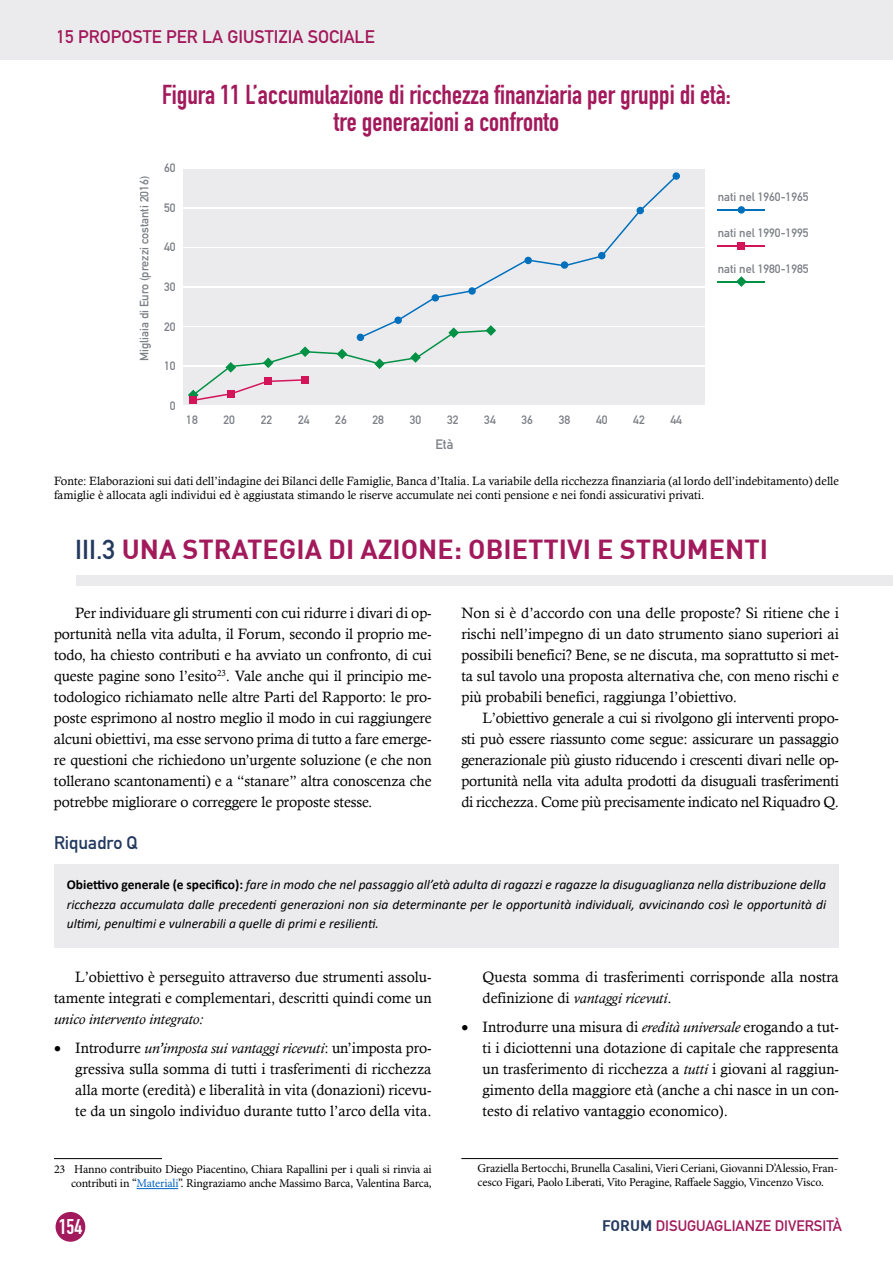
<style>
.page{position:relative;width:893px;height:1263px;background:#fff}
.page>*{position:absolute;margin:0;border:0;box-sizing:border-box;transform-origin:0 0}
.t1{font:27px/27px "DIN Engschrift Std";color:#a21a5b;text-align:center}
.t2{font:700 27px "DIN";color:#a21a5b}
.t3{font:21px "DIN Engschrift Std";color:#fff}
.t4{font:18px "DIN Mittelschrift Std";color:#a21a5b}
.t5{font:18px "DIN Mittelschrift Std";color:#23395f}
.t6{font:15px/21px "Calisto";color:#000;text-align:justify}
.t7{font:15px "DIN Mittelschrift Std";color:#a21a5b}
.t8{font:italic 15px "Calisto";color:#000}
.t9{font:italic 13.5px/19.5px "Calibri";color:#000;text-align:justify}
.t10{font:13.5px "DIN Mittelschrift Std";color:#7d8087}
.t11{font:12px/14.4px "Minion Pro";letter-spacing:-.015em;color:#000}
.t12{font:12px/14.4px "Calisto";color:#000}
.t13{font:12px "DIN Mittelschrift Std";color:#7d8087}
.s1{font-family:"DIN Mittelschrift Std";font-weight:400;color:#23395f}
.s2{font-weight:700;font-style:normal}
.s3{font-style:italic}
.s4{color:#0563c1}
.s5{font-family:"DIN";font-weight:700;color:#23395f}
</style>
<div class="page">
<div style="left:0;top:0;width:893px;height:60px;background:#ebebed"></div>
<div style="left:56px;top:1212px;width:29px;height:30px;background:#a21a5b;border-radius:50%"></div>
<div style="left:54px;top:864px;width:785px;height:83px;background:#ebebed"></div>
<hr style="left:54px;top:1158px;width:108px;height:1px;background:#000">
<hr style="left:137px;top:1188px;width:41px;height:1px;background:#0563c1">
<div style="left:76px;top:575px;width:817px;height:11px;background:#ebebed"></div>
<div style="left:184px;top:170px;width:521px;height:37px;background:#ebebed"></div>
<div style="left:184px;top:209px;width:521px;height:37px;background:#ebebed"></div>
<div style="left:184px;top:249px;width:521px;height:37px;background:#ebebed"></div>
<div style="left:184px;top:288px;width:521px;height:37px;background:#ebebed"></div>
<div style="left:184px;top:328px;width:521px;height:37px;background:#ebebed"></div>
<div style="left:184px;top:367px;width:521px;height:38px;background:#ebebed"></div>
<svg style="left:360px;top:178px;width:317px;height:150px"></svg>
<div style="left:394px;top:316px;width:8px;height:8px;background:#0070bd;border-radius:50%"></div>
<div style="left:432px;top:294px;width:7px;height:8px;background:#0070bd;border-radius:50%"></div>
<div style="left:468px;top:287px;width:8px;height:8px;background:#0070bd;border-radius:50%"></div>
<div style="left:524px;top:257px;width:8px;height:7px;background:#0070bd;border-radius:50%"></div>
<div style="left:561px;top:261px;width:7px;height:8px;background:#0070bd;border-radius:50%"></div>
<div style="left:598px;top:252px;width:7px;height:7px;background:#0070bd;border-radius:50%"></div>
<div style="left:636px;top:207px;width:8px;height:7px;background:#0070bd;border-radius:50%"></div>
<div style="left:672px;top:172px;width:8px;height:8px;background:#0070bd;border-radius:50%"></div>
<svg style="left:188px;top:325px;width:308px;height:76px"></svg>
<div style="left:190px;top:396px;width:7px;height:7px;background:#d41459"></div>
<div style="left:227px;top:390px;width:7px;height:7px;background:#d41459"></div>
<div style="left:265px;top:377px;width:7px;height:7px;background:#d41459"></div>
<div style="left:301px;top:376px;width:8px;height:8px;background:#d41459"></div>
<hr style="left:717px;top:209px;width:48px;height:2px;background:#0070bd">
<div style="left:738px;top:206px;width:7px;height:8px;background:#0070bd;border-radius:50%"></div>
<svg style="left:736px;top:276px;width:11px;height:11px"></svg>
<hr style="left:717px;top:281px;width:48px;height:1px;background:#009145">
<div style="left:738px;top:242px;width:7px;height:7px;background:#d41459"></div>
<hr style="left:717px;top:245px;width:48px;height:1px;background:#d41459">
<hr style="left:461px;top:1158px;width:377px;height:1px;background:#000">
<p class="t4" style="left:57px;top:26px;width:320px">15 PROPOSTE PER LA GIUSTIZIA SOCIALE</p>
<h1 class="t1" style="left:162px;top:81px;width:570px">Figura 11 L’accumulazione di ricchezza finanziaria per gruppi di età: tre generazioni a confronto</h1>
<p class="t13" style="left:137px;top:361px;width:187px;rotate:-90deg">Migliaia di Euro (prezzi costanti 2016)</p>
<p class="t13" style="left:164px;top:161px;width:13px">60</p>
<p class="t13" style="left:164px;top:201px;width:13px">50</p>
<p class="t13" style="left:164px;top:240px;width:13px">40</p>
<p class="t13" style="left:164px;top:280px;width:13px">30</p>
<p class="t13" style="left:164px;top:319px;width:13px">20</p>
<p class="t13" style="left:164px;top:359px;width:13px">10</p>
<p class="t13" style="left:170px;top:398px;width:7px">0</p>
<p class="t13" style="left:186px;top:413px;width:13px">18</p>
<p class="t13" style="left:224px;top:413px;width:13px">20</p>
<p class="t13" style="left:261px;top:413px;width:13px">22</p>
<p class="t13" style="left:298px;top:413px;width:13px">24</p>
<p class="t13" style="left:335px;top:413px;width:13px">26</p>
<p class="t13" style="left:372px;top:413px;width:13px">28</p>
<p class="t13" style="left:410px;top:413px;width:13px">30</p>
<p class="t13" style="left:447px;top:413px;width:13px">32</p>
<p class="t13" style="left:484px;top:413px;width:13px">34</p>
<p class="t13" style="left:521px;top:413px;width:13px">36</p>
<p class="t13" style="left:559px;top:413px;width:13px">38</p>
<p class="t13" style="left:596px;top:413px;width:13px">40</p>
<p class="t13" style="left:633px;top:413px;width:13px">42</p>
<p class="t13" style="left:670px;top:413px;width:13px">44</p>
<p class="t10" style="left:435px;top:436px;width:20px">Età</p>
<p class="t13" style="left:718px;top:190px;width:92px">nati nel 1960-1965</p>
<p class="t13" style="left:718px;top:226px;width:92px">nati nel 1990-1995</p>
<p class="t13" style="left:718px;top:262px;width:92px">nati nel 1980-1985</p>
<p class="t12" style="left:54px;top:473px;width:786px">Fonte: Elaborazioni sui dati dell’indagine dei Bilanci delle Famiglie, Banca d’Italia. La variabile della ricchezza finanziaria (al lordo dell’indebitamento) delle famiglie è allocata agli individui ed è aggiustata stimando le riserve accumulate nei conti pensione e nei fondi assicurativi privati.</p>
<h1 class="t2" style="left:75px;top:531px;width:694px"><span class="s1">III.3</span> UNA STRATEGIA DI AZIONE: OBIETTIVI E STRUMENTI</h1>
<p class="t6" style="left:54px;top:602px;width:379px;text-indent:21px">Per individuare gli strumenti con cui ridurre i divari di op&shy;portunità nella vita adulta, il Forum, secondo il proprio me&shy;todo, ha chiesto contributi e ha avviato un confronto, di cui queste pagine sono l’esito<sup>23</sup>. Vale anche qui il principio me&shy;todologico richiamato nelle altre Parti del Rapporto: le pro&shy;poste esprimono al nostro meglio il modo in cui raggiungere alcuni obiettivi, ma esse servono prima di tutto a fare emerge&shy;re questioni che richiedono un’urgente soluzione (e che non tollerano scantonamenti) e a “stanare” altra conoscenza che potrebbe migliorare o correggere le proposte stesse.</p>
<p class="t6" style="left:461px;top:602px;width:379px">Non si è d’accordo con una delle proposte? Si ritiene che i rischi nell’impegno di un dato strumento siano superiori ai possibili benefici? Bene, se ne discuta, ma soprattutto si met&shy;ta sul tavolo una proposta alternativa che, con meno rischi e più probabili benefici, raggiunga l’obiettivo.</p>
<p class="t6" style="left:461px;top:707px;width:379px;text-indent:21px">L’obiettivo generale a cui si rivolgono gli interventi propo&shy;sti può essere riassunto come segue: assicurare un passaggio generazionale più giusto riducendo i crescenti divari nelle op&shy;portunità nella vita adulta prodotti da disuguali trasferimenti di ricchezza. Come più precisamente indicato nel Riquadro Q.</p>
<p class="t6" style="left:461px;top:619px;width:379px;text-indent:21px">Per individuare gli strumenti con cui ridurre i divari di op&shy;portunità nella vita adulta, il Forum, secondo il proprio me&shy;todo, ha chiesto contributi e ha avviato un confronto, di cui queste pagine sono l’esito<sup>1</sup>. Vale anche qui il principio me&shy;todologico richiamato nelle altre Parti del Rapporto: le pro&shy;poste esprimono al nostro meglio il modo in cui raggiungere alcuni obiettivi, ma esse servono prima di tutto a fare emerge&shy;re questioni che richiedono un’urgente soluzione (e che non tollerano scantonamenti) e a “stanare” altra conoscenza che</p>
<p class="t5" style="left:54px;top:832px;width:85px">Riquadro Q</p>
<p class="t9" style="left:67px;top:875px;width:761px"><span class="s2">Obiettivo generale (e specifico):</span> fare in modo che nel passaggio all’età adulta di ragazzi e ragazze la disuguaglianza nella distribuzione della ricchezza accumulata dalle precedenti generazioni non sia determinante per le opportunità individuali, avvicinando così le opportunità di ultimi, penultimi e vulnerabili a quelle di primi e resilienti.</p>
<p class="t6" style="left:54px;top:966px;width:379px;text-align:right">L’obiettivo è perseguito attraverso due strumenti assolu&shy;tamente integrati e complementari, descritti quindi come un</p>
<p class="t8" style="left:54px;top:1010px;width:151px">unico intervento integrato:</p>
<p class="t6" style="left:75px;top:1037px;width:358px;text-indent:-21px">• Introdurre <span class="s3">un’imposta sui vantaggi ricevuti</span>: un’imposta pro&shy;gressiva sulla somma di tutti i trasferimenti di ricchezza alla morte (eredità) e liberalità in vita (donazioni) ricevu&shy;te da un singolo individuo durante tutto l’arco della vita.</p>
<p class="t11" style="left:54px;top:1162px;width:379px;text-align:right">23 Hanno contribuito Diego Piacentino, Chiara Rapallini per i quali si rinvia ai contributi in “<span class="s4">Materiali</span>”. Ringraziamo anche Massimo Barca, Valentina Barca,</p>
<p class="t6" style="left:483px;top:966px;width:358px">Questa somma di trasferimenti corrisponde alla nostra definizione di <span class="s3">vantaggi ricevuti</span>.</p>
<p class="t6" style="left:483px;top:1016px;width:358px;text-indent:-21px">• Introdurre una misura di <span class="s3">eredità universale</span> erogando a tut&shy;ti i diciottenni una dotazione di capitale che rappresenta un trasferimento di ricchezza a <span class="s3">tutti</span> i giovani al raggiun&shy;gimento della maggiore età (anche a chi nasce in un con&shy;testo di relativo vantaggio economico).</p>
<p class="t11" style="left:478px;top:1161px;width:362px">Graziella Bertocchi, Brunella Casalini, Vieri Ceriani, Giovanni D’Alessio, Fran&shy;cesco Figari, Paolo Liberati, Vito Peragine, Raffaele Saggio, Vincenzo Visco.</p>
<h2 class="t3" style="left:59px;top:1214px;width:25px">154</h2>
<p class="t7" style="left:602px;top:1217px;width:241px"><span class="s5">FORUM</span> DISUGUAGLIANZE DIVERSITÀ</p>
</div>
